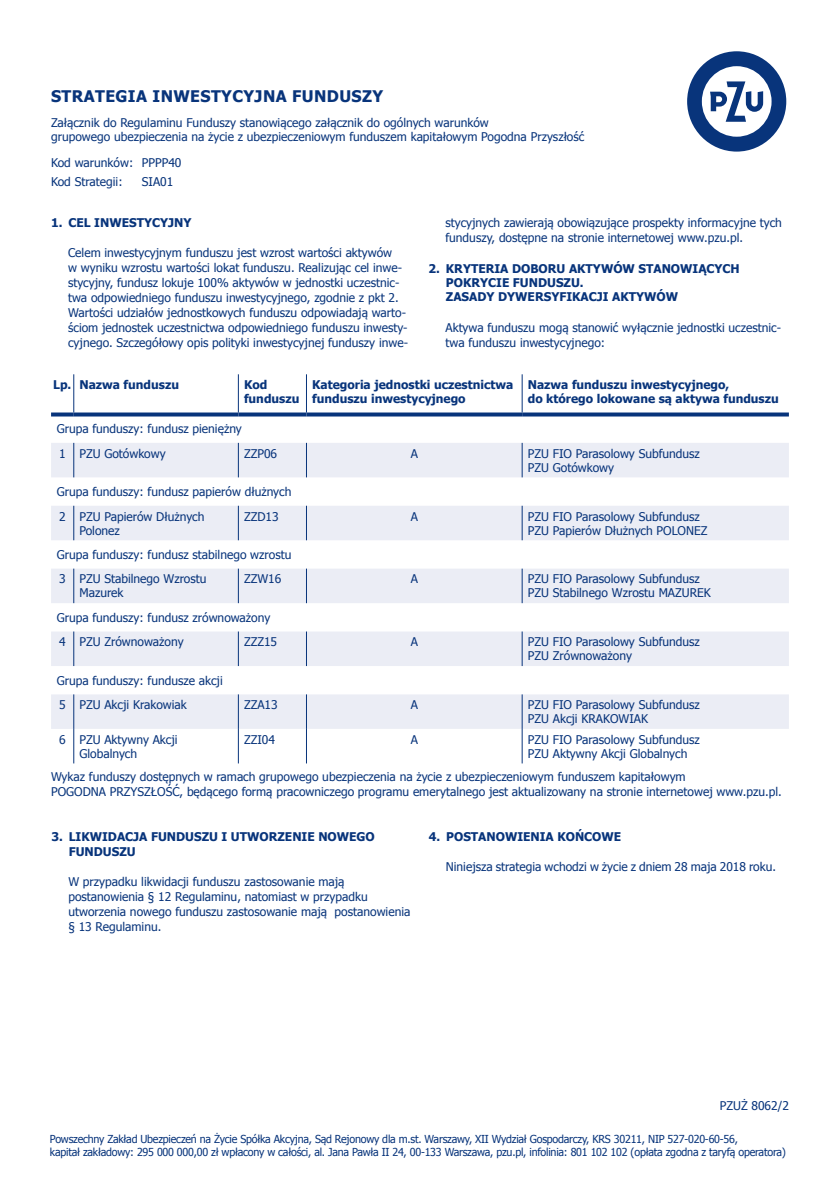
<style>
.page{position:relative;width:840px;height:1191px;background:#fff}
.page>*{position:absolute;margin:0;border:0;box-sizing:border-box;transform-origin:0 0}
.t1{font:700 16px "Tahoma";letter-spacing:.025em;color:#08347b}
._6_7_Treść_normal{font:12px/15px "Tahoma";color:#08347b}
._6_7_6_7_TEKST_TABEL{font:12px/14px "Tahoma";color:#08347b}
._6_7_6_7_ROZDZIAŁ{font:700 12px/14px "Tahoma";color:#08347b}
._6_7_6_7_TEKST_TABEL-2{font:700 12px/14px "Tahoma";color:#08347b}
.t2{font:11px/13.2px "Tahoma";letter-spacing:-.02em;color:#08347b}
</style>
<div class="page">
<svg style="left:687px;top:51px;width:98px;height:101px"></svg>
<svg style="left:51px;top:443px;width:737px;height:286px;fill:#ebedf5"></svg>
<svg style="left:74px;top:729px;width:449px;height:34px"></svg>
<svg style="left:51px;top:412px;width:23px;height:4px"></svg>
<svg style="left:74px;top:412px;width:164px;height:4px"></svg>
<svg style="left:238px;top:412px;width:68px;height:4px"></svg>
<svg style="left:306px;top:412px;width:216px;height:4px"></svg>
<svg style="left:522px;top:412px;width:266px;height:4px"></svg>
<hr style="left:73px;top:374px;width:1px;height:38px;background:#08347b">
<hr style="left:238px;top:374px;width:1px;height:38px;background:#08347b">
<hr style="left:306px;top:374px;width:1px;height:38px;background:#08347b">
<hr style="left:521px;top:374px;width:1px;height:38px;background:#08347b">
<hr style="left:73px;top:443px;width:1px;height:34px;background:#08347b">
<hr style="left:238px;top:443px;width:1px;height:34px;background:#08347b">
<hr style="left:306px;top:443px;width:1px;height:34px;background:#08347b">
<hr style="left:521px;top:443px;width:1px;height:34px;background:#08347b">
<hr style="left:73px;top:506px;width:1px;height:34px;background:#08347b">
<hr style="left:238px;top:506px;width:1px;height:34px;background:#08347b">
<hr style="left:306px;top:506px;width:1px;height:34px;background:#08347b">
<hr style="left:521px;top:506px;width:1px;height:34px;background:#08347b">
<hr style="left:73px;top:568px;width:1px;height:35px;background:#08347b">
<hr style="left:238px;top:568px;width:1px;height:35px;background:#08347b">
<hr style="left:306px;top:568px;width:1px;height:35px;background:#08347b">
<hr style="left:521px;top:568px;width:1px;height:35px;background:#08347b">
<hr style="left:73px;top:631px;width:1px;height:35px;background:#08347b">
<hr style="left:238px;top:631px;width:1px;height:35px;background:#08347b">
<hr style="left:306px;top:631px;width:1px;height:35px;background:#08347b">
<hr style="left:521px;top:631px;width:1px;height:35px;background:#08347b">
<hr style="left:73px;top:694px;width:1px;height:35px;background:#08347b">
<hr style="left:238px;top:694px;width:1px;height:35px;background:#08347b">
<hr style="left:306px;top:694px;width:1px;height:35px;background:#08347b">
<hr style="left:521px;top:694px;width:1px;height:35px;background:#08347b">
<hr style="left:73px;top:729px;width:1px;height:34px;background:#08347b">
<hr style="left:238px;top:729px;width:1px;height:34px;background:#08347b">
<hr style="left:306px;top:729px;width:1px;height:34px;background:#08347b">
<hr style="left:521px;top:729px;width:1px;height:34px;background:#08347b">
<h1 class="t1" style="left:51px;top:85px;width:333px">STRATEGIA INWESTYCYJNA FUNDUSZY</h1>
<p class="_6_7_Treść_normal" style="left:51px;top:115px;width:534px;line-height:14px">Załącznik do Regulaminu Funduszy stanowiącego załącznik do ogólnych warunków<br>grupowego ubezpieczenia na życie z ubezpieczeniowym funduszem kapitałowym Pogodna Przyszłość</p>
<p class="_6_7_Treść_normal" style="left:51px;top:152px;width:132px;line-height:19.6px">Kod warunków: PPPP40<br>Kod Strategii:</p>
<p class="_6_7_Treść_normal" style="left:142px;top:174px;width:33px">SIA01</p>
<p class="_6_7_6_7_ROZDZIAŁ" style="left:51px;top:215px;width:142px">1. CEL INWESTYCYJNY</p>
<p class="_6_7_Treść_normal" style="left:68px;top:244px;width:341px">Celem inwestycyjnym funduszu jest wzrost wartości aktywów<br>w wyniku wzrostu wartości lokat funduszu. Realizując cel inwe&shy;stycyjny, fundusz lokuje 100% aktywów w jednostki uczestnic&shy;twa odpowiedniego funduszu inwestycyjnego, zgodnie z pkt 2.<br>Wartości udziałów jednostkowych funduszu odpowiadają warto&shy;ściom jednostek uczestnictwa odpowiedniego funduszu inwesty&shy;cyjnego. Szczegółowy opis polityki inwestycyjnej funduszy inwe-</p>
<p class="_6_7_6_7_TEKST_TABEL-2" style="left:53px;top:377px;width:20px">Lp.</p>
<p class="_6_7_6_7_TEKST_TABEL-2" style="left:79px;top:377px;width:101px">Nazwa funduszu</p>
<p class="_6_7_6_7_TEKST_TABEL-2" style="left:244px;top:377px;width:57px">Kod funduszu</p>
<p class="_6_7_6_7_TEKST_TABEL-2" style="left:312px;top:377px;width:202px">Kategoria jednostki uczestnictwa funduszu inwestycyjnego</p>
<p class="_6_7_6_7_TEKST_TABEL-2" style="left:527px;top:377px;width:252px">Nazwa funduszu inwestycyjnego,<br>do którego lokowane są aktywa funduszu</p>
<p class="_6_7_6_7_TEKST_TABEL" style="left:57px;top:421px;width:186px">Grupa funduszy: fundusz pieniężny</p>
<p class="_6_7_6_7_TEKST_TABEL" style="left:59px;top:446px;width:8px">1</p>
<p class="_6_7_6_7_TEKST_TABEL" style="left:79px;top:446px;width:88px">PZU Gotówkowy</p>
<p class="_6_7_6_7_TEKST_TABEL" style="left:244px;top:446px;width:35px">ZZP06</p>
<p class="_6_7_6_7_TEKST_TABEL" style="left:410px;top:446px;width:9px">A</p>
<p class="_6_7_6_7_TEKST_TABEL" style="left:527px;top:446px;width:173px">PZU FIO Parasolowy Subfundusz<br>PZU Gotówkowy</p>
<p class="_6_7_6_7_TEKST_TABEL" style="left:57px;top:484px;width:236px">Grupa funduszy: fundusz papierów dłużnych</p>
<p class="_6_7_6_7_TEKST_TABEL" style="left:59px;top:509px;width:8px">2</p>
<p class="_6_7_6_7_TEKST_TABEL" style="left:79px;top:509px;width:126px">PZU Papierów Dłużnych<br>Polonez</p>
<p class="_6_7_6_7_TEKST_TABEL" style="left:244px;top:509px;width:36px">ZZD13</p>
<p class="_6_7_6_7_TEKST_TABEL" style="left:410px;top:509px;width:9px">A</p>
<p class="_6_7_6_7_TEKST_TABEL" style="left:527px;top:509px;width:181px">PZU FIO Parasolowy Subfundusz<br>PZU Papierów Dłużnych POLONEZ</p>
<p class="_6_7_6_7_TEKST_TABEL" style="left:57px;top:547px;width:236px">Grupa funduszy: fundusz stabilnego wzrostu</p>
<p class="_6_7_6_7_TEKST_TABEL" style="left:59px;top:571px;width:8px">3</p>
<p class="_6_7_6_7_TEKST_TABEL" style="left:79px;top:571px;width:128px">PZU Stabilnego Wzrostu<br>Mazurek</p>
<p class="_6_7_6_7_TEKST_TABEL" style="left:244px;top:571px;width:39px">ZZW16</p>
<p class="_6_7_6_7_TEKST_TABEL" style="left:410px;top:571px;width:9px">A</p>
<p class="_6_7_6_7_TEKST_TABEL" style="left:527px;top:571px;width:184px">PZU FIO Parasolowy Subfundusz<br>PZU Stabilnego Wzrostu MAZUREK</p>
<p class="_6_7_6_7_TEKST_TABEL" style="left:57px;top:610px;width:215px">Grupa funduszy: fundusz zrównoważony</p>
<p class="_6_7_6_7_TEKST_TABEL" style="left:59px;top:634px;width:8px">4</p>
<p class="_6_7_6_7_TEKST_TABEL" style="left:79px;top:634px;width:106px">PZU Zrównoważony</p>
<p class="_6_7_6_7_TEKST_TABEL" style="left:244px;top:634px;width:35px">ZZZ15</p>
<p class="_6_7_6_7_TEKST_TABEL" style="left:410px;top:634px;width:9px">A</p>
<p class="_6_7_6_7_TEKST_TABEL" style="left:527px;top:634px;width:173px">PZU FIO Parasolowy Subfundusz<br>PZU Zrównoważony</p>
<p class="_6_7_6_7_TEKST_TABEL" style="left:57px;top:673px;width:167px">Grupa funduszy: fundusze akcji</p>
<p class="_6_7_6_7_TEKST_TABEL" style="left:59px;top:697px;width:8px">5</p>
<p class="_6_7_6_7_TEKST_TABEL" style="left:79px;top:697px;width:109px">PZU Akcji Krakowiak</p>
<p class="_6_7_6_7_TEKST_TABEL" style="left:244px;top:697px;width:35px">ZZA13</p>
<p class="_6_7_6_7_TEKST_TABEL" style="left:410px;top:697px;width:9px">A</p>
<p class="_6_7_6_7_TEKST_TABEL" style="left:527px;top:697px;width:173px">PZU FIO Parasolowy Subfundusz<br>PZU Akcji KRAKOWIAK</p>
<p class="_6_7_6_7_TEKST_TABEL" style="left:59px;top:732px;width:8px">6</p>
<p class="_6_7_6_7_TEKST_TABEL" style="left:79px;top:732px;width:100px">PZU Aktywny Akcji<br>Globalnych</p>
<p class="_6_7_6_7_TEKST_TABEL" style="left:244px;top:732px;width:32px">ZZI04</p>
<p class="_6_7_6_7_TEKST_TABEL" style="left:410px;top:732px;width:9px">A</p>
<p class="_6_7_6_7_TEKST_TABEL" style="left:527px;top:732px;width:173px">PZU FIO Parasolowy Subfundusz<br>PZU Aktywny Akcji Globalnych</p>
<p class="_6_7_Treść_normal" style="left:445px;top:215px;width:338px">stycyjnych zawierają obowiązujące prospekty informacyjne tych funduszy, dostępne na stronie internetowej www.pzu.pl.</p>
<p class="_6_7_6_7_ROZDZIAŁ" style="left:445px;top:261px;width:295px;text-indent:-17px">2. KRYTERIA DOBORU AKTYWÓW STANOWIĄCYCH<br>POKRYCIE FUNDUSZU.<br>ZASADY DYWERSYFIKACJI AKTYWÓW</p>
<p class="_6_7_Treść_normal" style="left:445px;top:319px;width:337px">Aktywa funduszu mogą stanowić wyłącznie jednostki uczestnic&shy;twa funduszu inwestycyjnego:</p>
<p class="_6_7_Treść_normal" style="left:51px;top:768px;width:731px">Wykaz funduszy dostępnych w ramach grupowego ubezpieczenia na życie z ubezpieczeniowym funduszem kapitałowym<br>POGODNA PRZYSZŁOŚĆ, będącego formą pracowniczego programu emerytalnego jest aktualizowany na stronie internetowej www.pzu.pl.</p>
<p class="_6_7_6_7_ROZDZIAŁ" style="left:69px;top:828px;width:307px;line-height:15px;text-indent:-17px">3. LIKWIDACJA FUNDUSZU I UTWORZENIE NOWEGO<br>FUNDUSZU</p>
<p class="_6_7_Treść_normal" style="left:68px;top:873px;width:343px">W przypadku likwidacji funduszu zastosowanie mają postanowienia § 12 Regulaminu, natomiast w przypadku utworzenia nowego funduszu zastosowanie mają postanowienia § 13 Regulaminu.</p>
<p class="_6_7_6_7_ROZDZIAŁ" style="left:428px;top:828px;width:194px">4. POSTANOWIENIA KOŃCOWE</p>
<p class="_6_7_Treść_normal" style="left:445px;top:858px;width:331px">Niniejsza strategia wchodzi w życie z dniem 28 maja 2018 roku.</p>
<p class="_6_7_Treść_normal" style="left:719px;top:1098px;width:70px">PZUŻ 8062/2</p>
<p class="t2" style="left:50px;top:1131px;width:737px">Powszechny Zakład Ubezpieczeń na Życie Spółka Akcyjna, Sąd Rejonowy dla m.st. Warszawy, XII Wydział Gospodarczy, KRS 30211, NIP 527-020-60-56,<br>kapitał zakładowy: 295 000 000,00 zł wpłacony w całości, al. Jana Pawła II 24, 00-133 Warszawa, pzu.pl, infolinia: 801 102 102 (opłata zgodna z taryfą operatora)</p>
</div>
